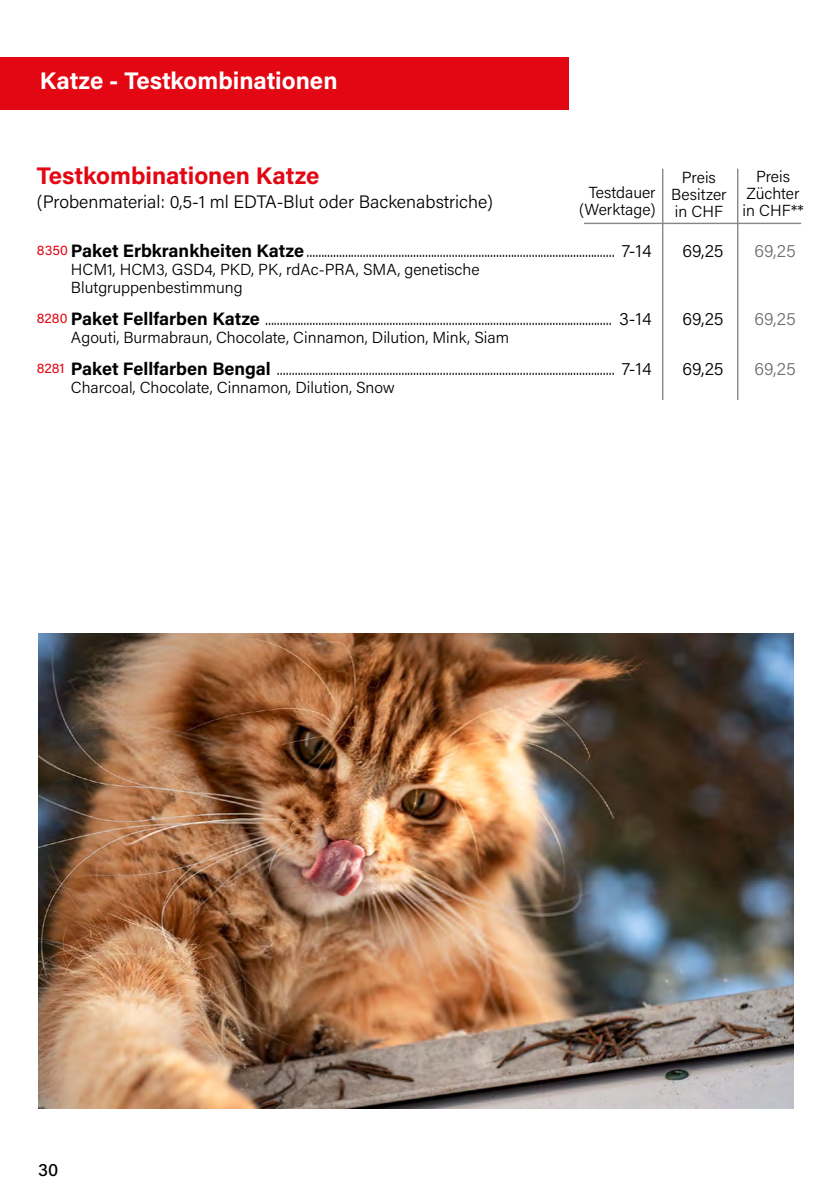
<style>
.page{position:relative;width:840px;height:1191px;background:#fff}
.page>*{position:absolute;margin:0;border:0;box-sizing:border-box;transform-origin:0 0}
.t1{font:700 24px "Acumin Pro";color:#fff}
.t2{font:700 24px "Acumin Pro";color:#e30613}
.t3{font:300 18px "Acumin Pro";color:#000}
.t4{font:300 18px "Acumin Pro";letter-spacing:-.005em;color:#706f6f}
.t5{font:500 18px "Acumin Pro";color:#000}
.t6{font:300 16px/17px "Acumin Pro";color:#000}
.s1{font-weight:400;font-size:14px;color:#e30613}
.s2{font-weight:700;font-size:18px}
.s3{font-size:18px}
</style>
<div class="page">
<hr style="left:661px;top:169px;width:2px;height:938px;background:#878787">
<hr style="left:736px;top:169px;width:2px;height:938px;background:#878787">
<div style="left:617px;top:400px;width:161px;height:260px;background:#fff"></div>
<img style="left:39px;top:634px;width:753px;height:474px">
<div style="left:0;top:57px;width:568px;height:52px;background:#e30613"></div>
<hr style="left:583px;top:223px;width:217px;height:1px;background:#878787">
<h1 class="t1" style="left:40px;top:64px;width:299px">Katze - Testkombinationen</h1>
<h1 class="t2" style="left:37px;top:159px;width:284px">Testkombinationen Katze</h1>
<p class="t3" style="left:37px;top:190px;width:457px">(Probenmaterial: 0,5-1 ml EDTA-Blut oder Backenabstriche)</p>
<p class="t6" style="left:37px;top:242px;width:616px"><span class="s1">8350</span> <span class="s2">Paket Erbkrankheiten Katze</span>........................................................................................................ <span class="s3">7-14</span></p>
<p class="t3" style="left:682px;top:238px;width:43px">69,25</p>
<p class="t4" style="left:754px;top:238px;width:43px">69,25</p>
<p class="t6" style="left:71px;top:260px;width:410px;line-height:18px">HCM1, HCM3, GSD4, PKD, PK, rdAc-PRA, SMA, genetische<br>Blutgruppenbestimmung</p>
<p class="t6" style="left:37px;top:310px;width:616px"><span class="s1">8280</span> <span class="s2">Paket Fellfarben Katze</span> ..................................................................................................................... <span class="s3">3-14</span></p>
<p class="t3" style="left:682px;top:306px;width:43px">69,25</p>
<p class="t4" style="left:754px;top:306px;width:43px">69,25</p>
<p class="t6" style="left:37px;top:321px;width:616px;line-height:32px;text-indent:34px">Agouti, Burmabraun, Chocolate, Cinnamon, Dilution, Mink, Siam<br><span class="s1">8281</span> <span class="s2">Paket Fellfarben Bengal</span> .................................................................................................................. <span class="s3">7-14</span></p>
<p class="t6" style="left:670px;top:168px;width:57px;text-align:center">Preis<br>Besitzer in CHF</p>
<p class="t6" style="left:742px;top:167px;width:63px;text-align:center">Preis<br>Züchter in CHF**</p>
<p class="t6" style="left:578px;top:183px;width:78px;text-align:right">Testdauer (Werktage)</p>
<p class="t3" style="left:682px;top:356px;width:43px">69,25</p>
<p class="t4" style="left:754px;top:356px;width:43px">69,25</p>
<p class="t6" style="left:71px;top:378px;width:325px">Charcoal, Chocolate, Cinnamon, Dilution, Snow</p>
<p class="t5" style="left:38px;top:1156px;width:22px">30</p>
</div>
